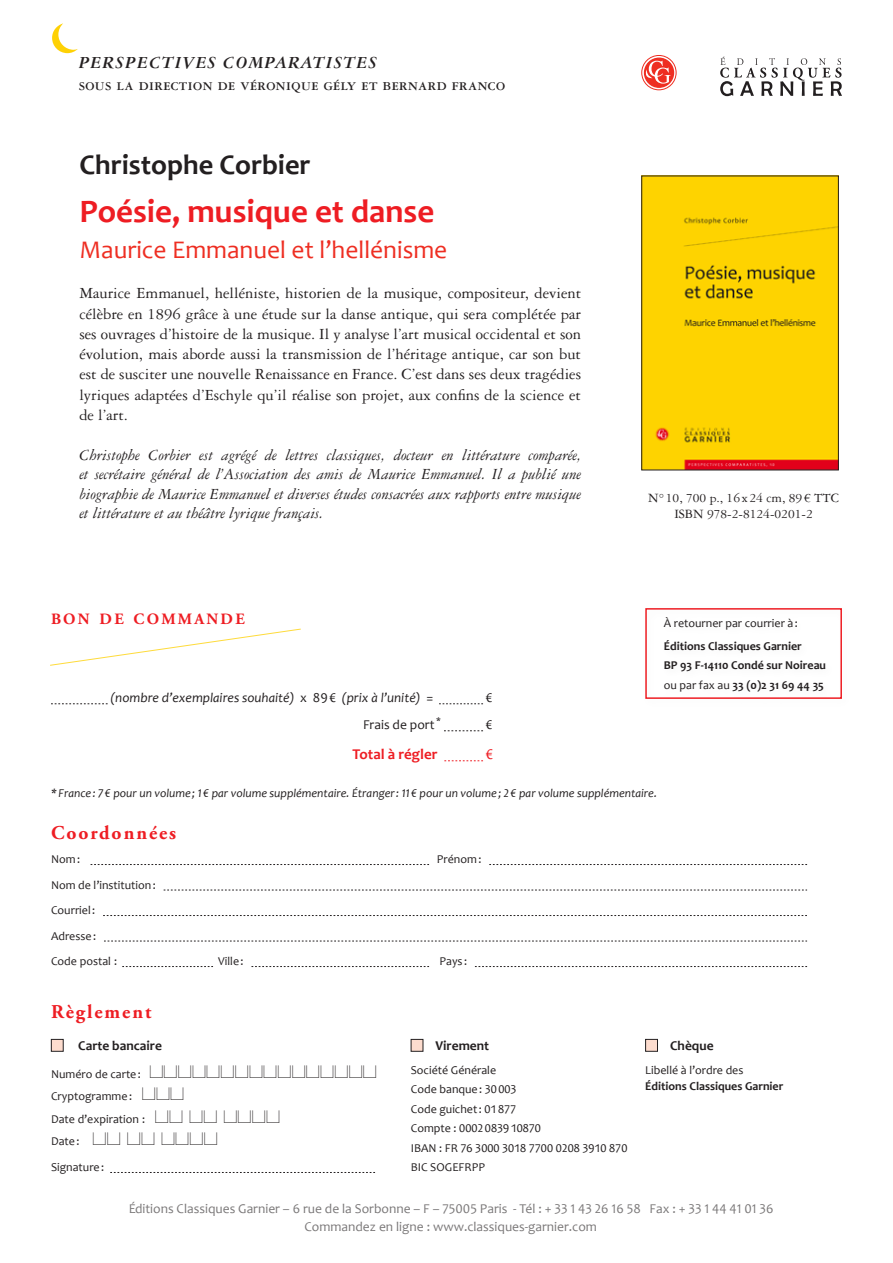
<style>
.page{position:relative;width:893px;height:1263px;background:#fff}
.page>*{position:absolute;margin:0;border:0;box-sizing:border-box;transform-origin:0 0}
.titre{font:700 33px "Candara";color:#ee1d23}
.auteur{font:700 28.5px "Candara";color:#231f20}
.sous-titre{font:25.5px "Candara";color:#ee2e22}
.t1{font:700 19.5px "Adobe Garamond Pro";letter-spacing:.1em;color:#ee1d23}
.collection{font:italic 700 18px "Garamond Three LT";letter-spacing:.05em;color:#231f20}
.résumé{font:16.5px/20.2px "Garamond Three LT";color:#231f20;text-align:justify}
.Traduction{font:italic 16.5px/19.5px "Garamond Three LT";color:#231f20;text-align:justify}
.t2{font:16.5px "Casesaremplir";letter-spacing:.1em;color:#231f20}
.t3{font:700 15.75px "Adobe Garamond Pro";letter-spacing:.145em;color:#ee1d23}
.t4{font:700 15px "Candara";color:#ee1d23}
.t5{font:15px "Candara";color:#ee1d23}
.t6{font:13.5px/18px "Candara";color:#231f20;text-align:center}
.t7{font:italic 13.5px "Candara";color:#231f20}
.infos_techniques{font:13.5px/16.2px "Garamond Three LT";color:#231f20;text-align:center}
.t8{font:700 13.5px "Candara";color:#231f20}
.t9{font:700 12.6px "Garamond Three LT";letter-spacing:.035em;color:#231f20}
.t10{font:12px "Candara";color:#231f20}
.t11{font:700 12px "Candara";color:#231f20}
.t12{font:italic 12px "Candara";color:#231f20}
.s1{font-weight:400}
.s2{font-style:normal}
.s3{font-family:"Candara";font-size:12px}
.s4{font-family:"Casesaremplir";font-size:16.5px}
</style>
<div class="page">
<div style="left:646px;top:1039px;width:11px;height:12px;background:#fddcce"></div>
<div style="left:645px;top:1039px;width:13px;height:12px;border:1px solid #231f20"></div>
<div style="left:411px;top:1039px;width:12px;height:12px;background:#fddcce"></div>
<div style="left:411px;top:1039px;width:12px;height:12px;border:1px solid #231f20"></div>
<div style="left:51px;top:1039px;width:12px;height:12px;background:#fddcce"></div>
<div style="left:51px;top:1039px;width:13px;height:12px;border:1px solid #231f20"></div>
<svg style="left:91px;top:864px;width:338px;height:1px"></svg>
<svg style="left:489px;top:864px;width:318px;height:1px"></svg>
<svg style="left:164px;top:890px;width:643px;height:1px"></svg>
<svg style="left:103px;top:915px;width:704px;height:1px"></svg>
<svg style="left:104px;top:941px;width:703px;height:1px"></svg>
<svg style="left:122px;top:966px;width:91px;height:1px"></svg>
<svg style="left:251px;top:966px;width:178px;height:1px"></svg>
<svg style="left:475px;top:966px;width:332px;height:1px"></svg>
<svg style="left:51px;top:703px;width:57px;height:1px"></svg>
<svg style="left:439px;top:703px;width:44px;height:1px"></svg>
<svg style="left:444px;top:730px;width:39px;height:1px"></svg>
<svg style="left:444px;top:760px;width:39px;height:1px"></svg>
<div style="left:645px;top:608px;width:197px;height:91px;border:2px solid #ee1d23"></div>
<img style="left:643px;top:178px;width:194px;height:290px">
<div style="left:641px;top:176px;width:198px;height:294px;border:1px solid #231f20"></div>
<svg style="left:110px;top:1172px;width:265px;height:1px"></svg>
<svg style="left:720px;top:57px;width:122px;height:39px"></svg>
<div style="left:644px;top:58px;width:30px;height:29px;background:#ee2e22;border-radius:50%"></div>
<div style="left:644px;top:58px;width:30px;height:30px;border:1px solid #ee2e22;border-radius:50%"></div>
<div style="left:641px;top:55px;width:35px;height:35px;border:1px solid #ee2e22;border-radius:50%"></div>
<svg style="left:642px;top:61px;width:29px;height:23px"></svg>
<svg style="left:52px;top:23px;width:26px;height:30px"></svg>
<svg style="left:50px;top:628px;width:251px;height:38px"></svg>
<p class="collection" style="left:79px;top:52px;width:300px">PERSPECTIVES COMPARATISTES</p>
<p class="t9" style="left:79px;top:79px;width:428px">SOUS LA DIRECTION DE VÉRONIQUE GÉLY ET BERNARD FRANCO</p>
<p class="auteur" style="left:79px;top:147px;width:233px">Christophe Corbier</p>
<p class="titre" style="left:79px;top:191px;width:356px">Poésie, musique et danse</p>
<p class="sous-titre" style="left:79px;top:234px;width:369px">Maurice Emmanuel et l’hellénisme</p>
<p class="résumé" style="left:79px;top:283px;width:503px">Maurice Emmanuel, helléniste, historien de la musique, compositeur, devient célèbre en 1896 grâce à une étude sur la danse antique, qui sera complétée par ses ouvrages d’histoire de la musique. Il y analyse l’art musical occidental et son évolution, mais aborde aussi la transmission de l’héritage antique, car son but est de susciter une nouvelle Renaissance en France. C’est dans ses deux tragédies lyriques adaptées d’Eschyle qu’il réalise son projet, aux confins de la science et de l’art.</p>
<p class="Traduction" style="left:79px;top:445px;width:503px">Christophe Corbier est agrégé de lettres classiques, docteur en littérature comparée, et secrétaire général de l’Association des amis de Maurice Emmanuel. Il a publié une biographie de Maurice Emmanuel et diverses études consacrées aux rapports entre musique et littérature et au théâtre lyrique français.</p>
<p class="infos_techniques" style="left:648px;top:490px;width:192px">N°10, 700 p., 16x 24 cm, 89€ TTC<br>ISBN 978-2-8124-0201-2</p>
<p class="t3" style="left:51px;top:610px;width:195px">BON DE COMMANDE</p>
<p class="t10" style="left:664px;top:616px;width:136px">À retourner par courrier à :</p>
<p class="t11" style="left:664px;top:638px;width:140px">Éditions Classiques Garnier</p>
<p class="t11" style="left:664px;top:658px;width:164px">BP 93 F-14110 Condé sur Noireau</p>
<p class="t11" style="left:664px;top:677px;width:162px"><span class="s1">ou par fax au</span> 33 (0)2 31 69 44 35</p>
<p class="t7" style="left:111px;top:690px;width:324px">(nombre d’exemplaires souhaité) <span class="s2">x 89€</span> (prix à l’unité) <span class="s2">=</span></p>
<p class="t6" style="left:486px;top:689px;width:8px">€</p>
<p class="t6" style="left:363px;top:716px;width:80px">Frais de port <sup>*</sup></p>
<p class="t6" style="left:486px;top:716px;width:8px">€</p>
<p class="t4" style="left:353px;top:745px;width:86px">Total à régler</p>
<p class="t5" style="left:486px;top:745px;width:9px">€</p>
<p class="t12" style="left:51px;top:786px;width:607px">* France : 7 € pour un volume ; 1 € par volume supplémentaire. Étranger : 11 € pour un volume ; 2 € par volume supplémentaire.</p>
<p class="t1" style="left:51px;top:821px;width:127px">Coordonnées</p>
<p class="t10" style="left:51px;top:852px;width:31px">Nom:</p>
<p class="t10" style="left:437px;top:852px;width:46px">Prénom:</p>
<p class="t10" style="left:51px;top:877px;width:106px">Nom de l’institution:</p>
<p class="t10" style="left:51px;top:903px;width:46px">Courriel:</p>
<p class="t10" style="left:51px;top:928px;width:47px">Adresse:</p>
<p class="t10" style="left:51px;top:954px;width:68px">Code postal :</p>
<p class="t10" style="left:218px;top:954px;width:27px">Ville:</p>
<p class="t10" style="left:439px;top:954px;width:29px">Pays :</p>
<p class="t1" style="left:51px;top:1001px;width:102px">Règlement</p>
<p class="t8" style="left:78px;top:1038px;width:85px">Carte bancaire</p>
<p class="t8" style="left:435px;top:1037px;width:55px">Virement</p>
<p class="t8" style="left:670px;top:1038px;width:45px">Chèque</p>
<p class="t10" style="left:645px;top:1063px;width:100px">Libellé à l’ordre des</p>
<p class="t11" style="left:645px;top:1079px;width:140px">Éditions Classiques Garnier</p>
<p class="t2" style="left:51px;top:1062px;width:327px"><span class="s3">Numéro de carte:</span> ffffffffffffffff</p>
<p class="t10" style="left:51px;top:1089px;width:134px">Cryptogramme: <span class="s4">fff</span></p>
<p class="t10" style="left:51px;top:1112px;width:230px">Date d’expiration : <span class="s4">ff ff ffff</span></p>
<p class="t2" style="left:51px;top:1130px;width:167px"><span class="s3">Date:</span> ff ff ffff</p>
<p class="t10" style="left:51px;top:1160px;width:55px">Signature:</p>
<p class="t6" style="left:128px;top:1200px;width:647px">Éditions Classiques Garnier – 6 rue de la Sorbonne – F – 75005 Paris - Tél : + 33 1 43 26 16 58 Fax : + 33 1 44 41 01 36<br>Commandez en ligne : www.classiques-garnier.com</p>
<p class="t10" style="left:411px;top:1063px;width:87px">Société Générale</p>
<p class="t10" style="left:411px;top:1082px;width:107px">Code banque: 30003</p>
<p class="t10" style="left:411px;top:1102px;width:107px">Code guichet: 01 877</p>
<p class="t10" style="left:411px;top:1121px;width:132px">Compte : 00020839 10870</p>
<p class="t10" style="left:411px;top:1141px;width:218px">IBAN : FR 76 3000 3018 7700 0208 3910 870</p>
<p class="t10" style="left:411px;top:1160px;width:76px">BIC SOGEFRPP</p>
</div>
